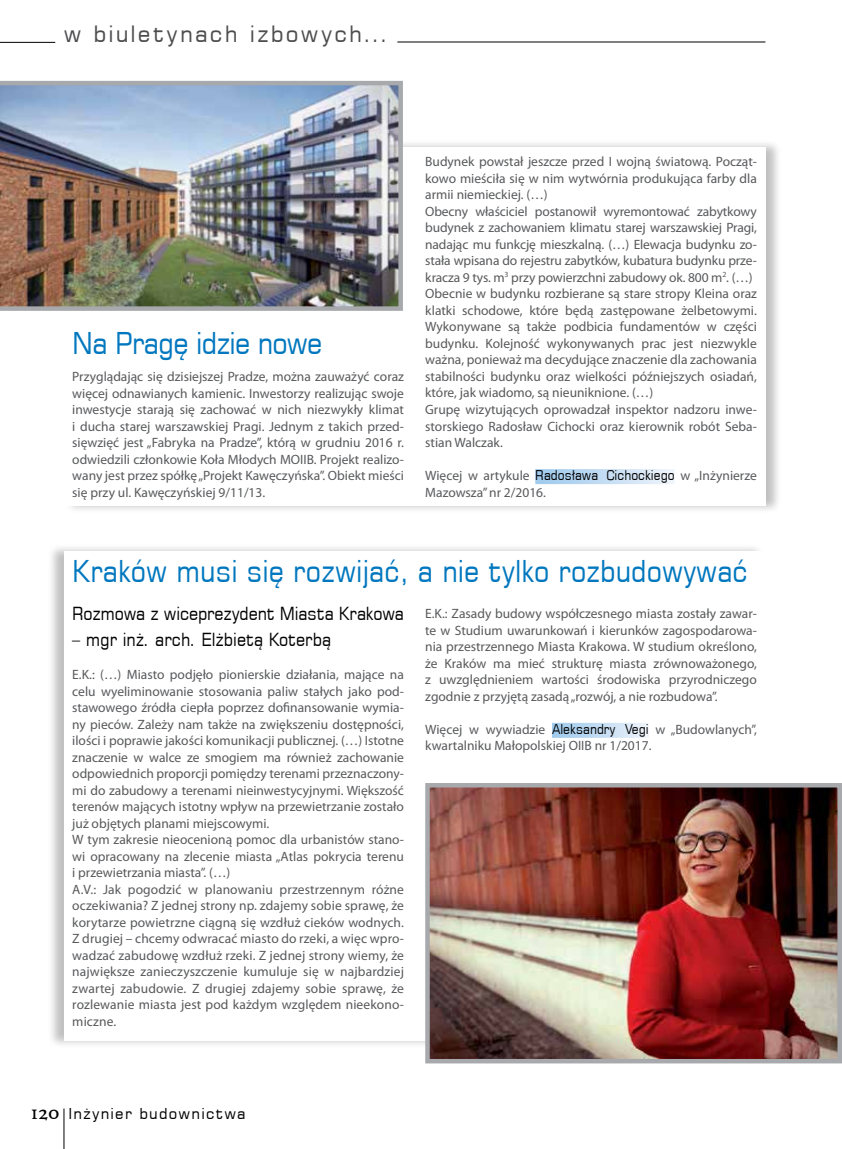
<style>
.page{position:relative;width:842px;height:1149px;background:#fff}
.page>*{position:absolute;margin:0;border:0;box-sizing:border-box;transform-origin:0 0}
.t1{font:30px "Square 721 TL";color:#0077be;scale:.9 1}
.t2{font:30px "Square 721 TL";letter-spacing:-.03em;color:#0077be;scale:.9 1}
.t3{font:22.5px "Square 721 TL";letter-spacing:.095em;color:#4d4d4f}
.t4{font:18px "Square 721 TL";letter-spacing:-.01em;color:#000;scale:.9 1}
.t5{font:15px "Square 721 TL";letter-spacing:.08em;color:#000}
.t6{font:13.5px/16.5px "Myriad Pro";color:#58595b}
.s1{font-family:"Square 721 TL";color:#000}
.s2{font-family:"High Tower Text";font-size:24px}
</style>
<div class="page">
<hr style="left:0;top:42px;width:55px;height:1px;background:#000">
<hr style="left:397px;top:42px;width:368px;height:1px;background:#000">
<hr style="left:64px;top:1108px;width:1px;height:40px;background:#000">
<div style="left:64px;top:139px;width:718px;height:375px;background:#000;opacity:.25"></div>
<div style="left:64px;top:148px;width:701px;height:358px;background:#fff"></div>
<svg style="left:535px;top:469px;width:139px;height:15px"></svg>
<img style="left:0;top:81px;width:403px;height:230px">
<div style="left:47px;top:543px;width:718px;height:505px;background:#000;opacity:.25"></div>
<div style="left:64px;top:551px;width:701px;height:489px;background:#fff"></div>
<svg style="left:552px;top:722px;width:97px;height:15px"></svg>
<img style="left:430px;top:787px;width:407px;height:271px">
<div style="left:425px;top:782px;width:417px;height:281px;border:4px solid #a7a9ac"></div>
<h2 class="t3" style="left:64px;top:20px;width:327px">w biuletynach izbowych...</h2>
<h1 class="t2" style="left:72px;top:324px;width:279px">Na Pragę idzie nowe</h1>
<p class="t6" style="left:72px;top:368px;width:333px;text-align:justify">Przyglądając się dzisiejszej Pradze, można zauważyć coraz więcej odnawianych kamienic. Inwestorzy realizując swoje inwestycje starają się zachować w nich niezwykły klimat i ducha starej warszawskiej Pragi. Jednym z takich przed&shy;sięwzięć jest „Fabryka na Pradze”, którą w grudniu 2016 r. odwiedzili członkowie Koła Młodych MOIIB. Projekt realizo&shy;wany jest przez spółkę „Projekt Kawęczyńska”. Obiekt mieści się przy ul. Kawęczyńskiej 9/11/13.</p>
<p class="t6" style="left:425px;top:153px;width:333px">Budynek powstał jeszcze przed I wojną światową. Począt&shy;kowo mieściła się w nim wytwórnia produkująca farby dla armii niemieckiej. (…)<br>Obecny właściciel postanowił wyremontować zabytkowy budynek z zachowaniem klimatu starej warszawskiej Pragi, nadając mu funkcję mieszkalną. (…) Elewacja budynku zo&shy;stała wpisana do rejestru zabytków, kubatura budynku prze&shy;kracza 9 tys. m<sup>3</sup> przy powierzchni zabudowy ok. 800 m<sup>2</sup>. (…)<br>Obecnie w budynku rozbierane są stare stropy Kleina oraz klatki schodowe, które będą zastępowane żelbetowymi.<br>Wykonywane są także podbicia fundamentów w części budynku. Kolejność wykonywanych prac jest niezwykle ważna, ponieważ ma decydujące znaczenie dla zachowania stabilności budynku oraz wielkości późniejszych osiadań, które, jak wiadomo, są nieuniknione. (…)<br>Grupę wizytujących oprowadzał inspektor nadzoru inwe&shy;storskiego Radosław Cichocki oraz kierownik robót Seba&shy;stian Walczak.</p>
<p class="t6" style="left:425px;top:467px;width:333px">Więcej w artykule <span class="s1">Radosława Cichockiego</span> w „Inżynierze<br>Mazowsza” nr 2/2016.</p>
<h1 class="t1" style="left:72px;top:551px;width:752px">Kraków musi się rozwijać, a nie tylko rozbudowywać</h1>
<h3 class="t4" style="left:72px;top:602px;width:370px">Rozmowa z wiceprezydent Miasta Krakowa</h3>
<h3 class="t4" style="left:72px;top:627px;width:289px">– mgr inż. arch. Elżbietą Koterbą</h3>
<p class="t6" style="left:72px;top:665px;width:333px">E.K.: (…) Miasto podjęło pionierskie działania, mające na celu wyeliminowanie stosowania paliw stałych jako pod&shy;stawowego źródła ciepła poprzez dofinansowanie wymia&shy;ny pieców. Zależy nam także na zwiększeniu dostępności, ilości i poprawie jakości komunikacji publicznej. (…) Istotne znaczenie w walce ze smogiem ma również zachowanie odpowiednich proporcji pomiędzy terenami przeznaczony&shy;mi do zabudowy a terenami nieinwestycyjnymi. Większość terenów mających istotny wpływ na przewietrzanie zostało już objętych planami miejscowymi.<br>W tym zakresie nieocenioną pomoc dla urbanistów stano&shy;wi opracowany na zlecenie miasta „Atlas pokrycia terenu i przewietrzania miasta”. (…)<br>A.V.: Jak pogodzić w planowaniu przestrzennym różne oczekiwania? Z jednej strony np. zdajemy sobie sprawę, że korytarze powietrzne ciągną się wzdłuż cieków wodnych.<br>Z drugiej – chcemy odwracać miasto do rzeki, a więc wpro&shy;wadzać zabudowę wzdłuż rzeki. Z jednej strony wiemy, że największe zanieczyszczenie kumuluje się w najbardziej zwartej zabudowie. Z drugiej zdajemy sobie sprawę, że rozlewanie miasta jest pod każdym względem nieekono&shy;miczne.</p>
<p class="t6" style="left:425px;top:605px;width:333px;text-align:justify">E.K.: Zasady budowy współczesnego miasta zostały zawar&shy;te w Studium uwarunkowań i kierunków zagospodarowa&shy;nia przestrzennego Miasta Krakowa. W studium określono, że Kraków ma mieć strukturę miasta zrównoważonego, z uwzględnieniem wartości środowiska przyrodniczego zgodnie z przyjętą zasadą „rozwój, a nie rozbudowa”.</p>
<p class="t6" style="left:425px;top:720px;width:333px">Więcej w wywiadzie <span class="s1">Aleksandry Vegi</span> w „Budowlanych”, kwartalniku Małopolskiej OIIB nr 1/2017.</p>
<p class="t5" style="left:31px;top:1103px;width:216px"><span class="s2">120</span> Inżynier budownictwa</p>
</div>
